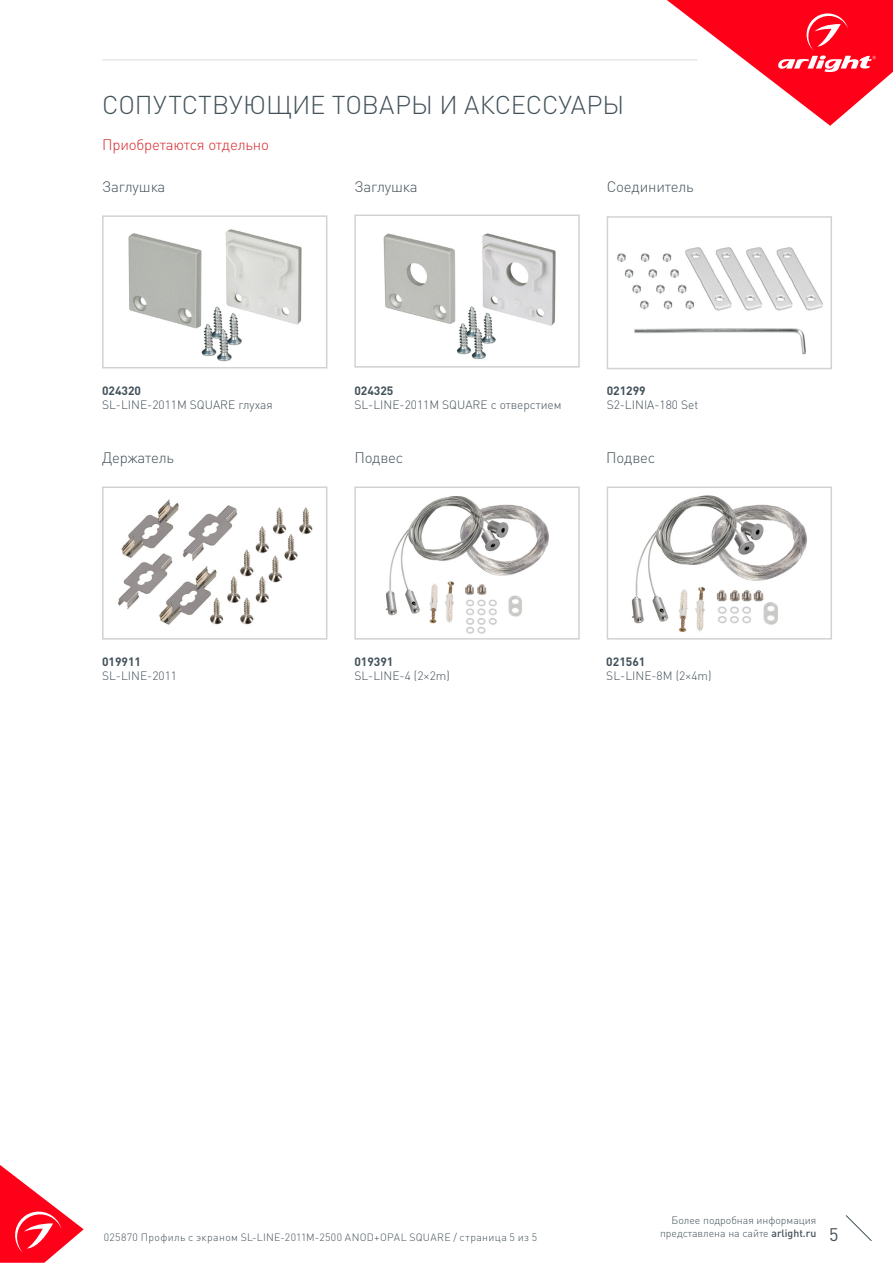
<style>
.page{position:relative;width:893px;height:1263px;background:#fff}
.page>*{position:absolute;margin:0;border:0;box-sizing:border-box;transform-origin:0 0}
.t1{font:300 25.5px "DIN Pro";color:#425159}
.t2{font:18px "DIN Pro";color:#425159}
.t3{font:300 15px "DIN Pro";letter-spacing:-.01em;color:#425159}
.t4{font:300 15px "DIN Pro";letter-spacing:-.01em;color:#d5262a}
.t5{font:300 12px "DIN Pro";color:#425159}
.t6{font:700 12px "DIN Pro";color:#425159}
.t7{font:300 10.5px/12.6px "DIN Pro";letter-spacing:.015em;color:#425159;text-align:right}
.s1{font-weight:500}
</style>
<div class="page">
<svg style="left:0;top:1165px;width:84px;height:98px"></svg>
<svg style="left:845px;top:1215px;width:27px;height:26px"></svg>
<svg style="left:667px;top:0;width:226px;height:126px"></svg>
<hr style="left:102px;top:60px;width:595px;height:1px;background:#dcdddf">
<img style="left:631px;top:495px;width:176px;height:137px">
<div style="left:607px;top:486px;width:225px;height:154px;border:2px solid #d1d2d4"></div>
<img style="left:118px;top:499px;width:195px;height:126px">
<div style="left:102px;top:486px;width:225px;height:154px;border:2px solid #d1d2d4"></div>
<img style="left:386px;top:496px;width:163px;height:138px">
<div style="left:354px;top:486px;width:226px;height:154px;border:2px solid #d1d2d4"></div>
<img style="left:128px;top:229px;width:174px;height:133px">
<div style="left:102px;top:215px;width:225px;height:153px;border:2px solid #d1d2d4"></div>
<img style="left:383px;top:233px;width:173px;height:127px">
<div style="left:354px;top:215px;width:226px;height:153px;border:2px solid #d1d2d4"></div>
<img style="left:617px;top:247px;width:206px;height:108px">
<div style="left:607px;top:216px;width:225px;height:153px;border:2px solid #d1d2d4"></div>
<h1 class="t1" style="left:102px;top:87px;width:524px">СОПУТСТВУЮЩИЕ ТОВАРЫ И АКСЕССУАРЫ</h1>
<h3 class="t4" style="left:102px;top:134px;width:168px">Приобретаются отдельно</h3>
<h3 class="t3" style="left:102px;top:177px;width:65px">Заглушка</h3>
<h3 class="t3" style="left:354px;top:177px;width:65px">Заглушка</h3>
<h3 class="t3" style="left:607px;top:177px;width:89px">Соединитель</h3>
<p class="t6" style="left:102px;top:382px;width:41px">024320</p>
<p class="t5" style="left:102px;top:397px;width:172px">SL-LINE-2011M SQUARE глухая</p>
<p class="t6" style="left:354px;top:382px;width:41px">024325</p>
<p class="t5" style="left:354px;top:397px;width:209px">SL-LINE-2011M SQUARE с отверстием</p>
<p class="t6" style="left:607px;top:382px;width:41px">021299</p>
<p class="t5" style="left:607px;top:397px;width:93px">S2-LINIA-180 Set</p>
<h3 class="t3" style="left:102px;top:448px;width:73px">Держатель</h3>
<h3 class="t3" style="left:354px;top:448px;width:51px">Подвес</h3>
<h3 class="t3" style="left:606px;top:448px;width:51px">Подвес</h3>
<p class="t6" style="left:102px;top:653px;width:41px">019911</p>
<p class="t5" style="left:102px;top:668px;width:76px">SL-LINE-2011</p>
<p class="t6" style="left:354px;top:653px;width:41px">019391</p>
<p class="t5" style="left:354px;top:668px;width:97px">SL-LINE-4 (2×2m)</p>
<p class="t6" style="left:606px;top:653px;width:41px">021561</p>
<p class="t5" style="left:606px;top:668px;width:107px">SL-LINE-8M (2×4m)</p>
<p class="t7" style="left:660px;top:1214px;width:158px">Более подробная информация представлена на сайте <span class="s1">arlight.ru</span></p>
<p class="t7" style="left:104px;top:1231px;width:435px">025870 Профиль с экраном SL-LINE-2011M-2500 ANOD+OPAL SQUARE / страница 5 из 5</p>
<h2 class="t2" style="left:829px;top:1222px;width:11px">5</h2>
</div>
